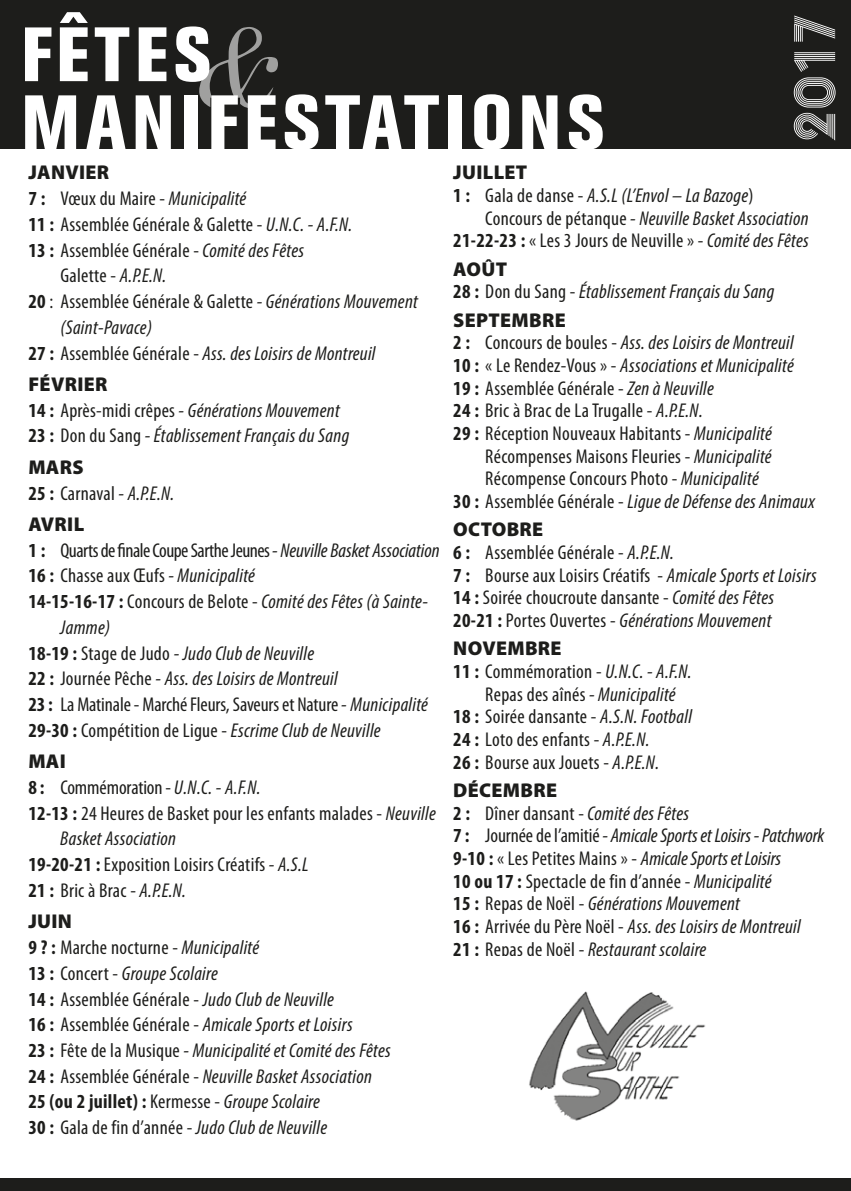
<style>
.page{position:relative;width:851px;height:1191px;background:#fff}
.page>*{position:absolute;margin:0;border:0;box-sizing:border-box;transform-origin:0 0}
.t1{font:800 condensed 76px/68px "Akzidenz Grotesk BE";letter-spacing:.08em;color:#fff}
.t2{font:52.2px "Prisma";color:#fff}
.t3{font:italic condensed 20px/25.8px "Myriad Pro";letter-spacing:.015em;color:#1d1d1b}
.t4{font:condensed 20px/22.6px "Myriad Pro";letter-spacing:.015em;color:#1d1d1b}
.t5{font:condensed 20px "Myriad Pro";letter-spacing:-.005em;color:#1d1d1b}
.t6{font:condensed 20px "Myriad Pro";letter-spacing:-.025em;color:#1d1d1b}
.t7{font:900 20px "Myriad Pro";letter-spacing:.015em;color:#1d1d1b}
.s1{font-weight:700}
.s2{font-style:italic}
.s3{font-weight:700;font-style:normal}
.s4{font-style:normal}
.s5{font-weight:900;font-style:normal;font-stretch:normal}
.s6{font-weight:900;font-stretch:normal}
</style>
<div class="page">
<div style="left:0;top:0;width:850px;height:148px;background:#1d1d1b"></div>
<div style="left:0;top:1178px;width:850px;height:13px;background:#1d1d1b"></div>
<svg style="left:199px;top:27px;width:79px;height:81px"></svg>
<img style="left:529px;top:991px;width:177px;height:130px">
<h1 class="t1" style="left:21px;top:21px;width:584px">FÊTES<br>MANIFESTATIONS</h1>
<h2 class="t2" style="left:775px;top:145px;width:133px;rotate:-90deg">2017</h2>
<p class="t7" style="left:28px;top:161px;width:82px">JANVIER</p>
<p class="t4" style="left:28px;top:187px;width:219px"><span class="s1">7 :</span> Vœux du Maire - <span class="s2">Municipalité</span></p>
<p class="t4" style="left:28px;top:213px;width:325px"><span class="s1">11 :</span> Assemblée Générale &amp; Galette - <span class="s2">U.N.C. - A.F.N.</span></p>
<p class="t4" style="left:28px;top:238px;width:277px"><span class="s1">13 :</span> Assemblée Générale - <span class="s2">Comité des Fêtes</span></p>
<p class="t4" style="left:60px;top:264px;width:107px">Galette - <span class="s2">A.P.E.N.</span></p>
<p class="t4" style="left:28px;top:290px;width:391px"><span class="s1">20</span> : Assemblée Générale &amp; Galette <span class="s2">- Générations Mouvement</span></p>
<p class="t3" style="left:60px;top:314px;width:93px">(Saint-Pavace)</p>
<p class="t3" style="left:28px;top:340px;width:348px"><span class="s3">27 :</span> <span class="s4">Assemblée Générale -</span> Ass. des Loisirs de Montreuil</p>
<p class="t3" style="left:28px;top:371px;width:322px"><span class="s5">FÉVRIER<br></span><span class="s3">14 :</span> <span class="s4">Après-midi crêpes</span> - Générations Mouvement<br><span class="s3">23 :</span> <span class="s4">Don du Sang</span> - Établissement Français du Sang</p>
<p class="t3" style="left:28px;top:454px;width:147px"><span class="s5">MARS<br></span><span class="s3">25 :</span> <span class="s4">Carnaval</span> - A.P.E.N.</p>
<p class="t7" style="left:28px;top:513px;width:57px">AVRIL</p>
<p class="t6" style="left:28px;top:538px;width:412px"><span class="s1">1 :</span> Quarts de finale Coupe Sarthe Jeunes <span class="s2">- Neuville Basket Association</span></p>
<p class="t4" style="left:28px;top:564px;width:228px"><span class="s1">16 :</span> Chasse aux Œufs <span class="s2">- Municipalité</span></p>
<p class="t3" style="left:28px;top:588px;width:401px"><span class="s3">14-15-16-17 :</span> <span class="s4">Concours de Belote -</span> Comité des Fêtes (à Sainte-</p>
<p class="t3" style="left:60px;top:614px;width:51px">Jamme)</p>
<p class="t3" style="left:28px;top:640px;width:287px"><span class="s3">18-19 :</span> <span class="s4">Stage de Judo</span> - Judo Club de Neuville</p>
<p class="t3" style="left:28px;top:665px;width:311px"><span class="s3">22 :</span> <span class="s4">Journée Pêche</span> - Ass. des Loisirs de Montreuil</p>
<p class="t5" style="left:28px;top:692px;width:401px"><span class="s1">23 :</span> La Matinale - Marché Fleurs, Saveurs et Nature <span class="s2">- Municipalité</span></p>
<p class="t3" style="left:28px;top:717px;width:354px"><span class="s3">29-30 :</span> <span class="s4">Compétition de Ligue -</span> Escrime Club de Neuville</p>
<p class="t7" style="left:28px;top:750px;width:39px">MAI</p>
<p class="t5" style="left:28px;top:775px;width:234px"><span class="s1">8 :</span> Commémoration - <span class="s2">U.N.C. - A.F.N.</span></p>
<p class="t4" style="left:28px;top:801px;width:409px"><span class="s1">12-13 :</span> 24 Heures de Basket pour les enfants malades - <span class="s2">Neuville</span></p>
<p class="t3" style="left:60px;top:825px;width:117px">Basket Association</p>
<p class="t4" style="left:28px;top:853px;width:282px"><span class="s1">19-20-21 :</span> Exposition Loisirs Créatifs <span class="s2">- A.S.L</span></p>
<p class="t4" style="left:28px;top:878px;width:159px"><span class="s1">21 :</span> Bric à Brac - <span class="s2">A.P.E.N.</span></p>
<p class="t3" style="left:28px;top:908px;width:364px"><span class="s5">JUIN<br></span><span class="s3">9 ? :</span> <span class="s4">Marche nocturne -</span> Municipalité<br><span class="s3">13 :</span> <span class="s4">Concert -</span> Groupe Scolaire<br><span class="s3">14 :</span> <span class="s4">Assemblée Générale -</span> Judo Club de Neuville<br><span class="s3">16 :</span> <span class="s4">Assemblée Générale -</span> Amicale Sports et Loisirs<br><span class="s3">23 :</span> <span class="s4">Fête de la Musique</span> - Municipalité et Comité des Fêtes <span class="s3">24 :</span> <span class="s4">Assemblée Générale -</span> Neuville Basket Association <span class="s3">25 (ou 2 juillet) :</span> <span class="s4">Kermesse -</span> Groupe Scolaire<br><span class="s3">30 :</span> <span class="s4">Gala de fin d’année -</span> Judo Club de Neuville</p>
<p class="t7" style="left:453px;top:161px;width:75px">JUILLET</p>
<p class="t3" style="left:453px;top:182px;width:302px"><span class="s3">1 :</span> <span class="s4">Gala de danse -</span> A.S.L (L’Envol – La Bazoge<span class="s4">)</span></p>
<p class="t3" style="left:485px;top:205px;width:325px"><span class="s4">Concours de pétanque</span> - Neuville Basket Association</p>
<p class="t4" style="left:453px;top:229px;width:357px"><span class="s1">21-22-23 :</span> « Les 3 Jours de Neuville » - <span class="s2">Comité des Fêtes</span></p>
<p class="t3" style="left:453px;top:257px;width:322px;line-height:22.6px"><span class="s5">AOÛT<br></span><span class="s3">28 :</span> <span class="s4">Don du Sang -</span> Établissement Français du Sang</p>
<p class="t4" style="left:453px;top:308px;width:342px"><span class="s6">SEPTEMBRE<br></span><span class="s1">2 :</span> Concours de boules - <span class="s2">Ass. des Loisirs de Montreuil </span><span class="s1">10 :</span> « Le Rendez-Vous » - <span class="s2">Associations et Municipalité </span><span class="s1">19 :</span> Assemblée Générale - <span class="s2">Zen à Neuville<br></span><span class="s1">24 :</span> Bric à Brac de La Trugalle - <span class="s2">A.P.E.N.<br></span><span class="s1">29 :</span> Réception Nouveaux Habitants - <span class="s2">Municipalité</span></p>
<p class="t4" style="left:485px;top:444px;width:288px">Récompenses Maisons Fleuries - <span class="s2">Municipalité</span></p>
<p class="t4" style="left:485px;top:467px;width:275px">Récompense Concours Photo - <span class="s2">Municipalité</span></p>
<p class="t3" style="left:453px;top:488px;width:363px"><span class="s3">30 :</span> <span class="s4">Assemblée Générale -</span> Ligue de Défense des Animaux</p>
<p class="t4" style="left:453px;top:518px;width:365px"><span class="s6">OCTOBRE<br></span><span class="s1">6 :</span> Assemblée Générale - <span class="s2">A.P.E.N.<br></span><span class="s1">7 :</span> Bourse aux Loisirs Créatifs - <span class="s2">Amicale Sports et Loisirs </span><span class="s1">14 :</span> Soirée choucroute dansante - <span class="s2">Comité des Fêtes </span><span class="s1">20-21 :</span> Portes Ouvertes - <span class="s2">Générations Mouvement</span></p>
<p class="t7" style="left:453px;top:637px;width:110px">NOVEMBRE</p>
<p class="t4" style="left:453px;top:660px;width:240px"><span class="s1">11 :</span> Commémoration - <span class="s2">U.N.C. - A.F.N.</span></p>
<p class="t4" style="left:485px;top:682px;width:192px">Repas des aînés <span class="s2">- Municipalité</span></p>
<p class="t4" style="left:453px;top:705px;width:240px"><span class="s1">18 :</span> Soirée dansante - <span class="s2">A.S.N. Football</span></p>
<p class="t4" style="left:453px;top:728px;width:198px"><span class="s1">24 :</span> Loto des enfants - <span class="s2">A.P.E.N.</span></p>
<p class="t4" style="left:453px;top:750px;width:207px"><span class="s1">26 :</span> Bourse aux Jouets - <span class="s2">A.P.E.N.</span></p>
<p class="t3" style="left:453px;top:779px;width:372px;line-height:22.6px"><span class="s5">DÉCEMBRE<br></span><span class="s3">2 :</span> <span class="s4">Dîner dansant -</span> Comité des Fêtes<br><span class="s3">7 :</span> <span class="s4">Journée de l’amitié</span> - Amicale Sports et Loisirs - Patchwork <span class="s3">9-10 :</span> <span class="s4">« Les Petites Mains » -</span> Amicale Sports et Loisirs<br><span class="s3">10 ou 17 :</span> <span class="s4">Spectacle de fin d’année -</span> Municipalité<br><span class="s3">15 :</span> <span class="s4">Repas de Noël -</span> Générations Mouvement<br><span class="s3">16 :</span> <span class="s4">Arrivée du Père Noël -</span> Ass. des Loisirs de Montreuil<br><span class="s3">21 :</span> <span class="s4">Repas de Noël -</span> Restaurant scolaire</p>
</div>
